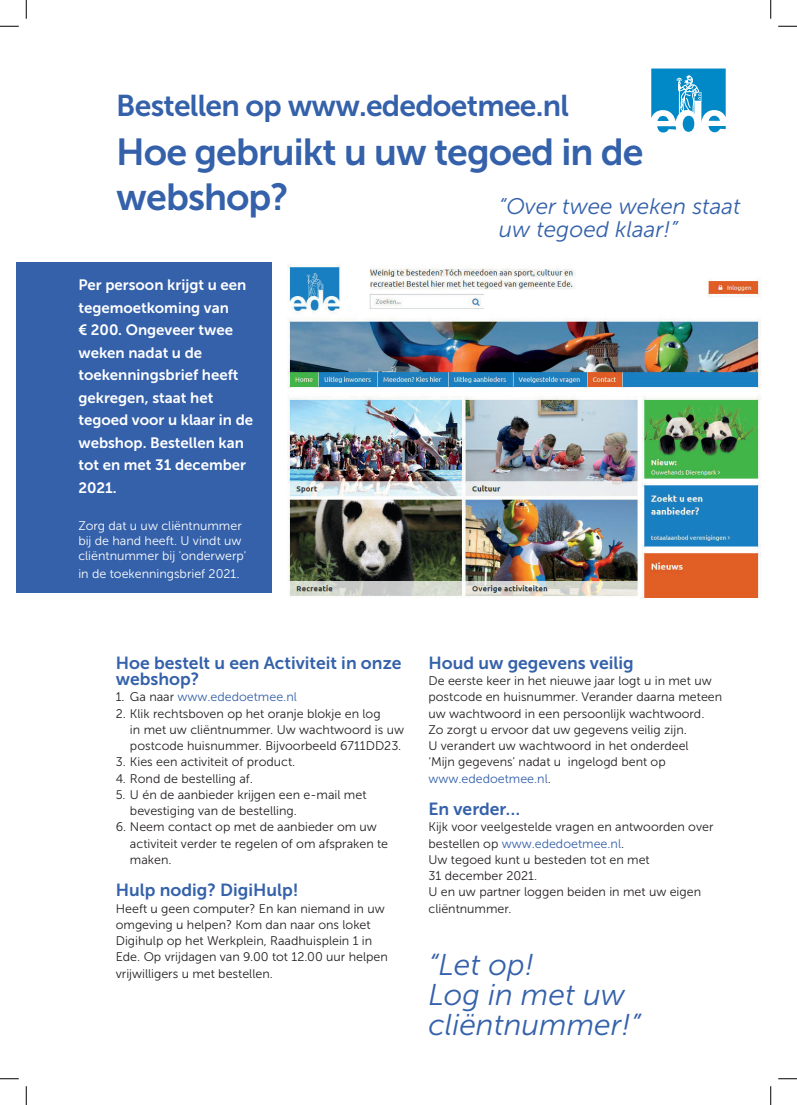
<style>
.page{position:relative;width:797px;height:1105px;background:#fff}
.page>*{position:absolute;margin:0;border:0;box-sizing:border-box;transform-origin:0 0}
.t1{font:37.5px/45px "Museo Sans 700";letter-spacing:-.025em;color:#3461aa}
.t2{font:italic 30px/30px "Museo Sans 300";color:#3461aa}
.t3{font:30px "Museo Sans 700";letter-spacing:-.025em;color:#3461aa}
.t4{font:italic 22.5px/22.5px "Museo Sans 300";color:#3461aa}
.t5{font:17.5px/16.2px "Museo Sans 700";color:#3461aa}
.t6{font:15px/22.5px "Museo Sans 700";color:#fff}
.t7{font:12.5px/16.2px "Museo Sans 300";color:#231f20}
.t8{font:12.5px/15px "Museo Sans 300";color:#fff}
.t9{font:12.5px "Museo Sans 300";color:#3461aa}
.s1{color:#231f20}
.s2{color:#3461aa}
</style>
<div class="page">
<div style="left:16px;top:263px;width:255px;height:330px;background:#3461aa"></div>
<img style="left:287px;top:264px;width:474px;height:333px">
<svg style="left:651px;top:69px;width:74px;height:64px"></svg>
<svg style="left:0;top:25px;width:19px;height:2px"></svg>
<svg style="left:778px;top:25px;width:19px;height:2px"></svg>
<svg style="left:0;top:1078px;width:19px;height:1px"></svg>
<svg style="left:778px;top:1078px;width:19px;height:1px"></svg>
<svg style="left:25px;top:0;width:2px;height:19px"></svg>
<svg style="left:25px;top:1086px;width:2px;height:19px"></svg>
<svg style="left:770px;top:0;width:1px;height:19px"></svg>
<svg style="left:770px;top:1086px;width:1px;height:19px"></svg>
<h2 class="t3" style="left:116px;top:89px;width:454px">Bestellen op www.ededoetmee.nl</h2>
<h1 class="t1" style="left:116px;top:130px;width:528px">Hoe gebruikt u uw tegoed in de webshop?</h1>
<h3 class="t4" style="left:499px;top:196px;width:243px">“Over twee weken staat uw tegoed klaar!”</h3>
<p class="t6" style="left:78px;top:274px;width:176px">Per persoon krijgt u een tegemoetkoming van<br>€ 200. Ongeveer twee weken nadat u de toekenningsbrief heeft gekregen, staat het tegoed voor u klaar in de webshop. Bestellen kan tot en met 31 december<br>2021.</p>
<p class="t8" style="left:78px;top:518px;width:169px">Zorg dat u uw cliëntnummer bij de hand heeft. U vindt uw cliëntnummer bij 'onderwerp'</p>
<p class="t8" style="left:78px;top:566px;width:163px">in de toekenningsbrief 2021.</p>
<h3 class="t5" style="left:116px;top:655px;width:287px">Hoe bestelt u een Activiteit in onze webshop?</h3>
<p class="t9" style="left:116px;top:690px;width:182px"><span class="s1">1. Ga naar</span> www.ededoetmee.nl</p>
<p class="t7" style="left:130px;top:705px;width:275px;text-indent:-14px">2. Klik rechtsboven op het oranje blokje en log<br>in met uw cliëntnummer. Uw wachtwoord is uw postcode huisnummer. Bijvoorbeeld 6711DD23.</p>
<p class="t7" style="left:116px;top:754px;width:181px">3. Kies een activiteit of product.</p>
<p class="t7" style="left:116px;top:770px;width:139px">4. Rond de bestelling af.</p>
<p class="t7" style="left:130px;top:786px;width:238px;text-indent:-14px">5. U én de aanbieder krijgen een e-mail met bevestiging van de bestelling.</p>
<p class="t7" style="left:130px;top:819px;width:260px;text-indent:-14px">6. Neem contact op met de aanbieder om uw activiteit verder te regelen of om afspraken te maken.</p>
<h3 class="t5" style="left:116px;top:882px;width:184px">Hulp nodig? DigiHulp!</h3>
<p class="t7" style="left:116px;top:900px;width:273px">Heeft u geen computer? En kan niemand in uw omgeving u helpen? Kom dan naar ons loket Digihulp op het Werkplein, Raadhuisplein 1 in Ede. Op vrijdagen van 9.00 tot 12.00 uur helpen vrijwilligers u met bestellen.</p>
<h3 class="t5" style="left:428px;top:655px;width:207px">Houd uw gegevens veilig</h3>
<p class="t7" style="left:428px;top:673px;width:295px">De eerste keer in het nieuwe jaar logt u in met uw postcode en huisnummer. Verander daarna meteen uw wachtwoord in een persoonlijk wachtwoord.<br>Zo zorgt u ervoor dat uw gegevens veilig zijn.<br>U verandert uw wachtwoord in het onderdeel<br>‘Mijn gegevens’ nadat u ingelogd bent op <span class="s2">www.ededoetmee.nl</span>.</p>
<h3 class="t5" style="left:428px;top:801px;width:93px">En verder…</h3>
<p class="t7" style="left:428px;top:819px;width:286px">Kijk voor veelgestelde vragen en antwoorden over bestellen op <span class="s2">www.ededoetmee.nl</span>.<br>Uw tegoed kunt u besteden tot en met<br>31 december 2021.<br>U en uw partner loggen beiden in met uw eigen cliëntnummer.</p>
<h2 class="t2" style="left:428px;top:950px;width:214px">“Let op!<br>Log in met uw cliëntnummer!”</h2>
</div>
